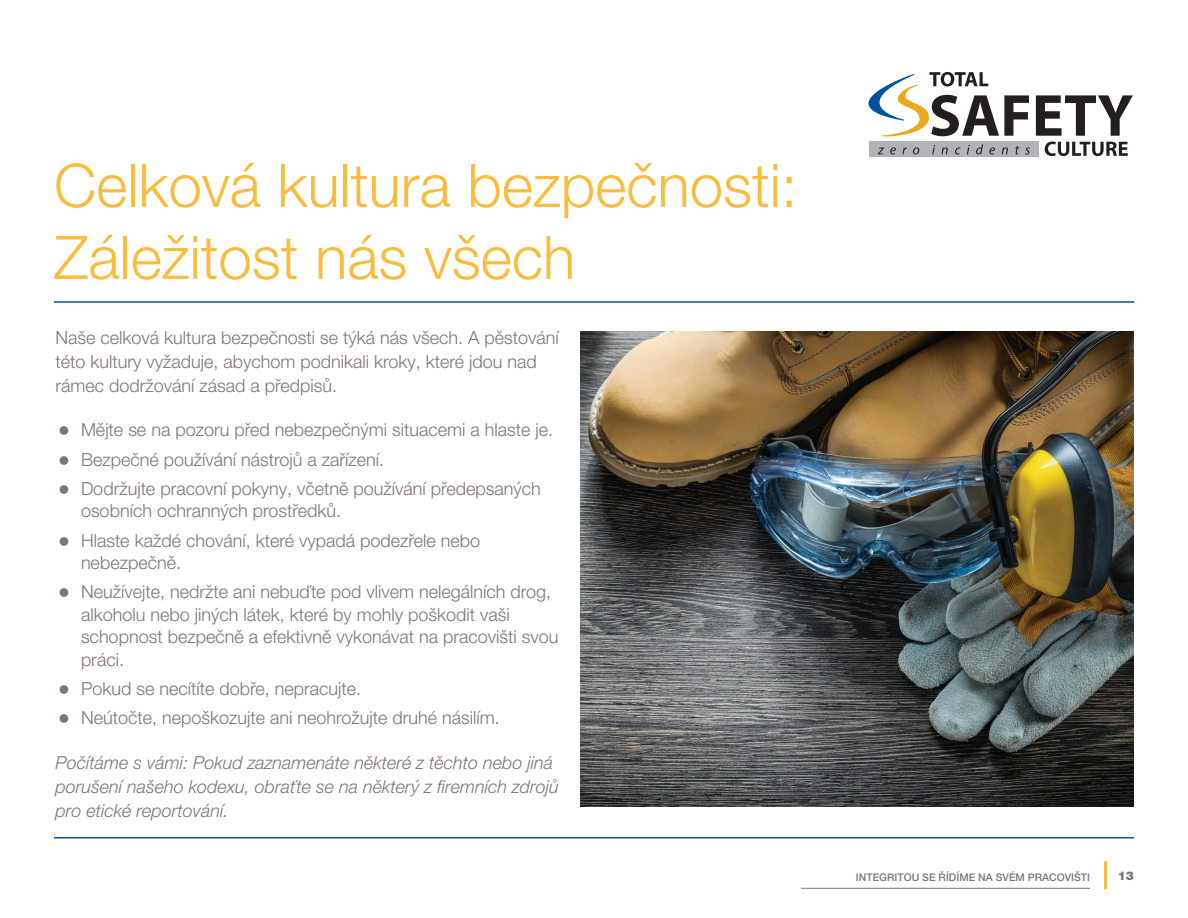
<style>
.page{position:relative;width:1188px;height:918px;background:#fff}
.page>*{position:absolute;margin:0;border:0;box-sizing:border-box;transform-origin:0 0}
.t1{font:300 60px/72px "Helvetica Neue LT Pro";color:#fdbb3b}
.t2{font:300 18px/22.5px "Helvetica Neue LT Pro";color:#7d7673}
.t3{font:italic 300 18px/24px "Helvetica Neue LT Pro";color:#7d7673}
.t4{font:900 12px "Helvetica Neue LT Pro";color:#7d7673}
.t5{font:500 10.5px "Helvetica Neue LT Pro";color:#7d7673}
</style>
<div class="page">
<hr style="left:801px;top:888px;width:289px;height:1px;background:#7d7673">
<hr style="left:1104px;top:861px;width:3px;height:28px;background:#fdbb3b">
<img style="left:580px;top:332px;width:554px;height:475px">
<hr style="left:54px;top:301px;width:1080px;height:2px;background:#0157a1">
<hr style="left:54px;top:837px;width:1080px;height:1px;background:#0157a1">
<svg style="left:1036px;top:95px;width:97px;height:41px"></svg>
<svg style="left:1045px;top:142px;width:83px;height:14px"></svg>
<svg style="left:868px;top:72px;width:161px;height:64px"></svg>
<div style="left:869px;top:142px;width:169px;height:15px;background:#b2b3b7"></div>
<svg style="left:878px;top:148px;width:6px;height:6px"></svg>
<svg style="left:890px;top:147px;width:6px;height:7px"></svg>
<svg style="left:902px;top:147px;width:5px;height:7px"></svg>
<svg style="left:913px;top:147px;width:6px;height:7px"></svg>
<svg style="left:932px;top:145px;width:3px;height:9px"></svg>
<svg style="left:941px;top:147px;width:7px;height:7px"></svg>
<svg style="left:955px;top:147px;width:6px;height:7px"></svg>
<svg style="left:967px;top:145px;width:3px;height:9px"></svg>
<svg style="left:976px;top:144px;width:7px;height:10px"></svg>
<svg style="left:989px;top:147px;width:6px;height:7px"></svg>
<svg style="left:1002px;top:147px;width:6px;height:7px"></svg>
<svg style="left:1015px;top:146px;width:4px;height:8px"></svg>
<svg style="left:1025px;top:147px;width:5px;height:7px"></svg>
<h1 class="t1" style="left:54px;top:148px;width:745px">Celková kultura bezpečnosti:<br>Záležitost nás všech</h1>
<p class="t2" style="left:56px;top:326px;width:505px;line-height:24px">Naše celková kultura bezpečnosti se týká nás všech. A pěstování této kultury vyžaduje, abychom podnikali kroky, které jdou nad rámec dodržování zásad a předpisů.</p>
<p class="t2" style="left:58px;top:418px;width:496px">● Mějte se na pozoru před nebezpečnými situacemi a hlaste je.</p>
<p class="t2" style="left:58px;top:448px;width:327px">● Bezpečné používání nástrojů a zařízení.</p>
<p class="t2" style="left:81px;top:477px;width:461px;text-indent:-22px">● Dodržujte pracovní pokyny, včetně používání předepsaných osobních ochranných prostředků.</p>
<p class="t2" style="left:81px;top:529px;width:401px;text-indent:-22px">● Hlaste každé chování, které vypadá podezřele nebo nebezpečně.</p>
<p class="t2" style="left:81px;top:580px;width:479px;text-indent:-22px">● Neužívejte, nedržte ani nebuďte pod vlivem nelegálních drog, alkoholu nebo jiných látek, které by mohly poškodit vaši schopnost bezpečně a efektivně vykonávat na pracovišti svou práci.</p>
<p class="t2" style="left:58px;top:677px;width:304px">● Pokud se necítíte dobře, nepracujte.</p>
<p class="t2" style="left:58px;top:706px;width:443px">● Neútočte, nepoškozujte ani neohrožujte druhé násilím.</p>
<p class="t3" style="left:55px;top:750px;width:505px">Počítáme s vámi: Pokud zaznamenáte některé z těchto nebo jiná porušení našeho kodexu, obraťte se na některý z firemních zdrojů pro etické reportování.</p>
<p class="t5" style="left:856px;top:871px;width:236px">INTEGRITOU SE ŘÍDÍME NA SVÉM PRACOVIŠTI</p>
<p class="t4" style="left:1118px;top:869px;width:18px">13</p>
</div>
